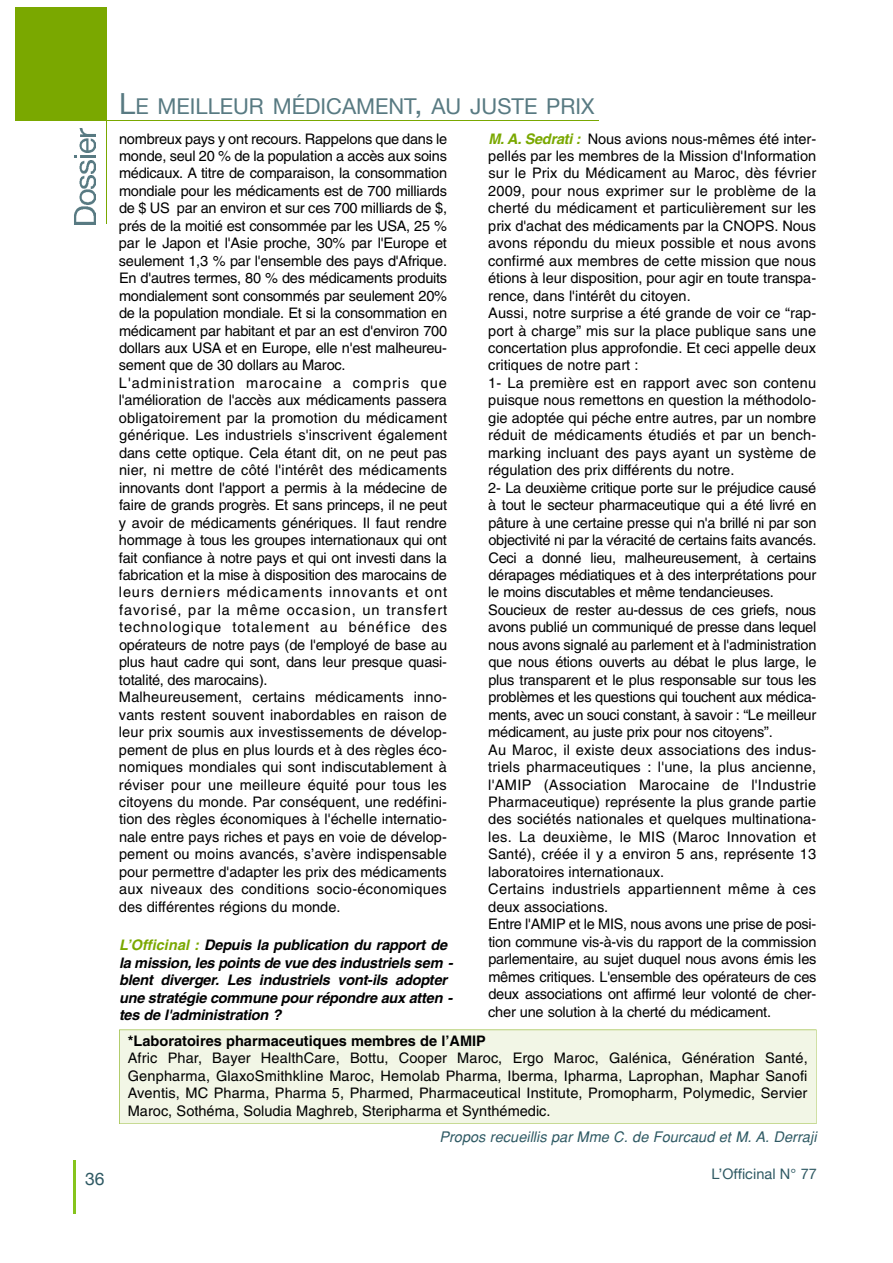
<style>
.page{position:relative;width:893px;height:1263px;background:#fff}
.page>*{position:absolute;margin:0;border:0;box-sizing:border-box;transform-origin:0 0}
.t1{font:21.75px "Helvetica Neue";color:#587a82}
.t2{font:17.4px "Helvetica Neue";color:#2e5963}
.t3{font:14.55px/17.4px "Helvetica";color:#000}
.t4{font:italic 700 14.55px/17.4px "Helvetica";letter-spacing:-.015em;color:#000}
.t5{font:italic 14.55px "Helvetica";color:#2e5963}
.t6{font:700 14.55px "Helvetica";color:#000}
.t7{font:14.55px "Helvetica Neue";color:#2e5963}
.s1{font-size:29.1px}
.s2{color:#7aa800}
.s3{font-weight:700;font-style:italic;color:#7aa800}
</style>
<div class="page">
<hr style="left:73px;top:1160px;width:3px;height:53px;background:#86c41d">
<div style="left:15px;top:8px;width:91px;height:112px;background:#7aa800"></div>
<hr style="left:106px;top:8px;width:1px;height:216px;background:#7aa800">
<hr style="left:15px;top:120px;width:584px;height:1px;background:#7aa800">
<img style="left:74px;top:207px;width:21px;height:17px">
<img style="left:79px;top:190px;width:16px;height:15px">
<img style="left:79px;top:161px;width:16px;height:27px">
<img style="left:74px;top:155px;width:21px;height:3px">
<img style="left:79px;top:138px;width:16px;height:14px">
<img style="left:79px;top:128px;width:16px;height:8px">
<div style="left:119px;top:1030px;width:697px;height:94px;background:#f2f6e6"></div>
<h1 class="t1" style="left:119px;top:93px;width:476px"><span class="s1">L</span>E MEILLEUR MÉDICAMENT<span class="s1">,</span> AU JUSTE PRIX</h1>
<p class="t3" style="left:119px;top:130px;width:330px">nombreux pays y ont recours. Rappelons que dans le monde, seul 20 % de la population a accès aux soins médicaux. A titre de comparaison, la consommation mondiale pour les médicaments est de 700 milliards de $ US par an environ et sur ces 700 milliards de $, prés de la moitié est consommée par les USA, 25 % par le Japon et l'Asie proche, 30% par l'Europe et seulement 1,3 % par l'ensemble des pays d'Afrique.<br>En d'autres termes, 80 % des médicaments produits mondialement sont consommés par seulement 20% de la population mondiale. Et si la consommation en médicament par habitant et par an est d'environ 700 dollars aux USA et en Europe, elle n'est malheureu&shy;sement que de 30 dollars au Maroc.<br>L'administration marocaine a compris que l'amélioration de l'accès aux médicaments passera obligatoirement par la promotion du médicament générique. Les industriels s'inscrivent également dans cette optique. Cela étant dit, on ne peut pas n ie r, ni mettre de côté l'intérêt des médicaments innovants dont l'apport a permis à la médecine de faire de grands progrès. Et sans princeps, il ne peut y avoir de médicaments génériques. Il faut rendre hommage à tous les groupes internationaux qui ont fait confiance à notre pays et qui ont investi dans la fabrication et la mise à disposition des marocains de leurs derniers médicaments innovants et ont favorisé, par la même occasion, un transfert technologique totalement au bénéfice des opérateurs de notre pays (de l'employé de base au plus haut cadre qui sont, dans leur presque quasi&shy;totalité, des marocains).<br>Malheureusement, certains médicaments inno&shy;vants restent souvent inabordables en raison de leur prix soumis aux investissements de dévelop&shy;pement de plus en plus lourds et à des règles éco&shy;nomiques mondiales qui sont indiscutablement à réviser pour une meilleure équité pour tous les citoyens du monde. Par conséquent, une redéfini&shy;tion des règles économiques à l'échelle internatio&shy;nale entre pays riches et pays en voie de dévelop&shy;pement ou moins avancés, s’avère indispensable pour permettre d'adapter les prix des médicaments aux niveaux des conditions socio-économiques des différentes régions du monde.</p>
<p class="t4" style="left:119px;top:936px;width:335px"><span class="s2">L’Officinal :</span> Depuis la publication du rapport de la mission, les points de vue des industriels sem - blent diverger. Les industriels vont-ils adopter une stratégie commune pour répondre aux atten - tes de l'administration ?</p>
<p class="t3" style="left:488px;top:130px;width:330px"><span class="s3">M. A. Sedrati :</span> Nous avions nous-mêmes été inter&shy;pellés par les membres de la Mission d'Information sur le Prix du Médicament au Maroc, dès février 2009, pour nous exprimer sur le problème de la cherté du médicament et particulièrement sur les prix d'achat des médicaments par la CNOPS. Nous avons répondu du mieux possible et nous avons confirmé aux membres de cette mission que nous étions à leur disposition, pour agir en toute transpa&shy;rence, dans l'intérêt du citoyen.<br>Aussi, notre surprise a été grande de voir ce “rap&shy;port à charge” mis sur la place publique sans une concertation plus approfondie. Et ceci appelle deux critiques de notre part :<br>1- La première est en rapport avec son contenu puisque nous remettons en question la méthodolo&shy;gie adoptée qui péche entre autres, par un nombre réduit de médicaments étudiés et par un bench&shy;marking incluant des pays ayant un système de régulation des prix différents du notre.<br>2- La deuxième critique porte sur le préjudice causé à tout le secteur pharmaceutique qui a été livré en pâture à une certaine presse qui n'a brillé ni par son objectivité ni par la véracité de certains faits avancés.<br>Ceci a donné lieu, malheureusement, à certains dérapages médiatiques et à des interprétations pour le moins discutables et même tendancieuses.<br>Soucieux de rester au-dessus de ces griefs, nous avons publié un communiqué de presse dans lequel nous avons signalé au parlement et à l'administration que nous étions ouverts au débat le plus large, le plus transparent et le plus responsable sur tous les problèmes et les questions qui touchent aux médica&shy;ments, avec un souci constant, à savoir : “Le meilleur médicament, au juste prix pour nos citoyens”.<br>Au Maroc, il existe deux associations des indus&shy;triels pharmaceutiques : l'une, la plus ancienne, l'A M IP (Association Marocaine de l'Industrie Pharmaceutique) représente la plus grande partie des sociétés nationales et quelques multinationa&shy;les. La deuxième, le MIS (Maroc Innovation et Santé), créée il y a environ 5 ans, représente 13 laboratoires internationaux.<br>Certains industriels appartiennent même à ces deux associations.<br>Entre l'AMIP et le MIS, nous avons une prise de posi&shy;tion commune vis-à-vis du rapport de la commission parlementaire, au sujet duquel nous avons émis les mêmes critiques. L'ensemble des opérateurs de ces deux associations ont affirmé leur volonté de cher&shy;cher une solution à la cherté du médicament.</p>
<p class="t6" style="left:128px;top:1032px;width:359px">*Laboratoires pharmaceutiques membres de l’AMIP</p>
<p class="t3" style="left:128px;top:1049px;width:681px;text-align:justify">Afric Phar, Bayer HealthCare, Bottu, Cooper Maroc, Ergo Maroc, Galénica, Génération Santé, Genpharma, GlaxoSmithkline Maroc, Hemolab Pharma, Iberma, Ipharma, Laprophan, Maphar Sanofi Aventis, MC Pharma, Pharma 5, Pharmed, Pharmaceutical Institute, Promopharm, Polymedic, Servier Maroc, Sothéma, Soludia Maghreb, Steripharma et Synthémedic.</p>
<p class="t5" style="left:439px;top:1128px;width:379px">Propos recueillis par Mme C. de Fourcaud et M. A. Derraji</p>
<p class="t2" style="left:85px;top:1168px;width:21px">36</p>
<p class="t7" style="left:711px;top:1165px;width:107px">L’Officinal N° 77</p>
</div>
